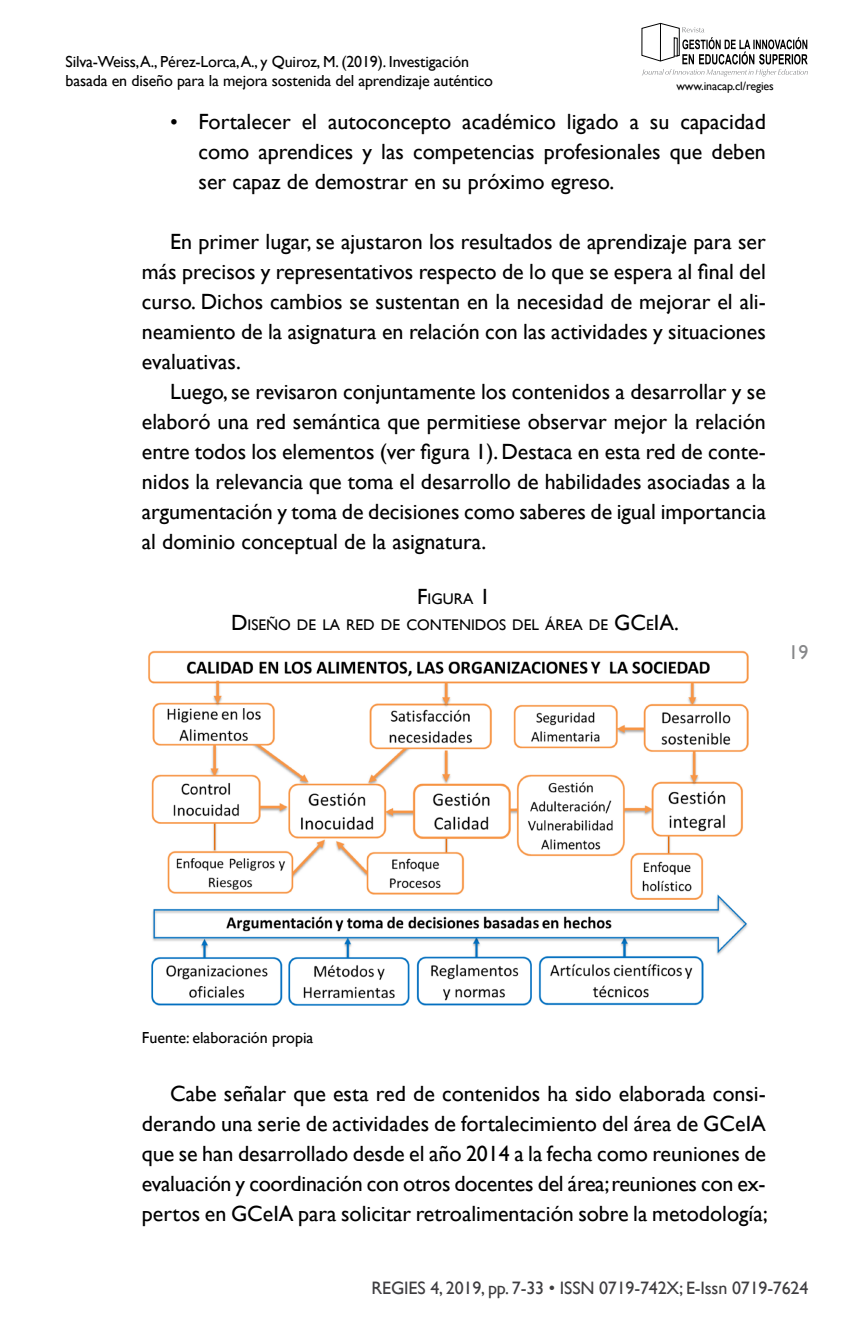
<style>
.page{position:relative;width:851px;height:1333px;background:#fff}
.page>*{position:absolute;margin:0;border:0;box-sizing:border-box;transform-origin:0 0}
.t1{font:22px/30px "Gill Sans";color:#000;text-align:justify}
.t2{font:20px "Gill Sans";color:#87888a}
.t3{font:18px "Gill Sans";letter-spacing:-.01em;color:#3e3d40}
.t4{font:16px/19.2px "Gill Sans";letter-spacing:-.01em;color:#000}
.t5{font:15.4px/26.4px "Gill Sans";color:#000;text-align:center}
.t6{font:12px "Gill Sans";letter-spacing:-.01em;color:#000}
.s1{font-family:"Times New Roman"}
.s2{font-size:22px}
</style>
<div class="page">
<svg style="left:641px;top:23px;width:166px;height:54px"></svg>
<img style="left:148px;top:650px;width:601px;height:356px">
<p class="t4" style="left:65px;top:52px;width:429px">Silva-Weiss,A., Pérez-Lorca,A., y Quiroz, M. (2019). Investigación basada en diseño para la mejora sostenida del aprendizaje auténtico</p>
<p class="t1" style="left:198px;top:107px;width:568px;text-indent:-28px"><span class="s1">•</span> Fortalecer el autoconcepto académico ligado a su capacidad como aprendices y las competencias profesionales que deben ser capaz de demostrar en su próximo egreso.</p>
<p class="t1" style="left:142px;top:227px;width:625px;text-indent:28px">En primer lugar, se ajustaron los resultados de aprendizaje para ser más precisos y representativos respecto de lo que se espera al final del curso. Dichos cambios se sustentan en la necesidad de mejorar el ali&shy;neamiento de la asignatura en relación con las actividades y situaciones evaluativas.</p>
<p class="t1" style="left:142px;top:377px;width:625px;text-indent:28px">Luego, se revisaron conjuntamente los contenidos a desarrollar y se elaboró una red semántica que permitiese observar mejor la relación entre todos los elementos (ver figura 1). Destaca en esta red de conte&shy;nidos la relevancia que toma el desarrollo de habilidades asociadas a la argumentación y toma de decisiones como saberes de igual importancia al dominio conceptual de la asignatura.</p>
<p class="t5" style="left:231px;top:585px;width:449px"><span class="s2">F</span>IGURA <span class="s2">1<br>D</span>ISEÑO DE LA RED DE CONTENIDOS DEL ÁREA DE <span class="s2">GC</span>E<span class="s2">IA.</span></p>
<p class="t6" style="left:676px;top:78px;width:99px">www.inacap.cl/regies</p>
<p class="t2" style="left:788px;top:640px;width:21px">19</p>
<p class="t4" style="left:142px;top:1028px;width:173px">Fuente: elaboración propia</p>
<p class="t1" style="left:142px;top:1079px;width:627px;text-indent:28px">Cabe señalar que esta red de contenidos ha sido elaborada consi&shy;derando una serie de actividades de fortalecimiento del área de GCeIA que se han desarrollado desde el año 2014 a la fecha como reuniones de evaluación y coordinación con otros docentes del área; reuniones con ex&shy;pertos en GCeIA para solicitar retroalimentación sobre la metodología;</p>
<p class="t3" style="left:371px;top:1277px;width:438px">REGIES 4, 2019, pp. 7-33 • ISSN 0719-742X; E-Issn 0719-7624</p>
</div>
